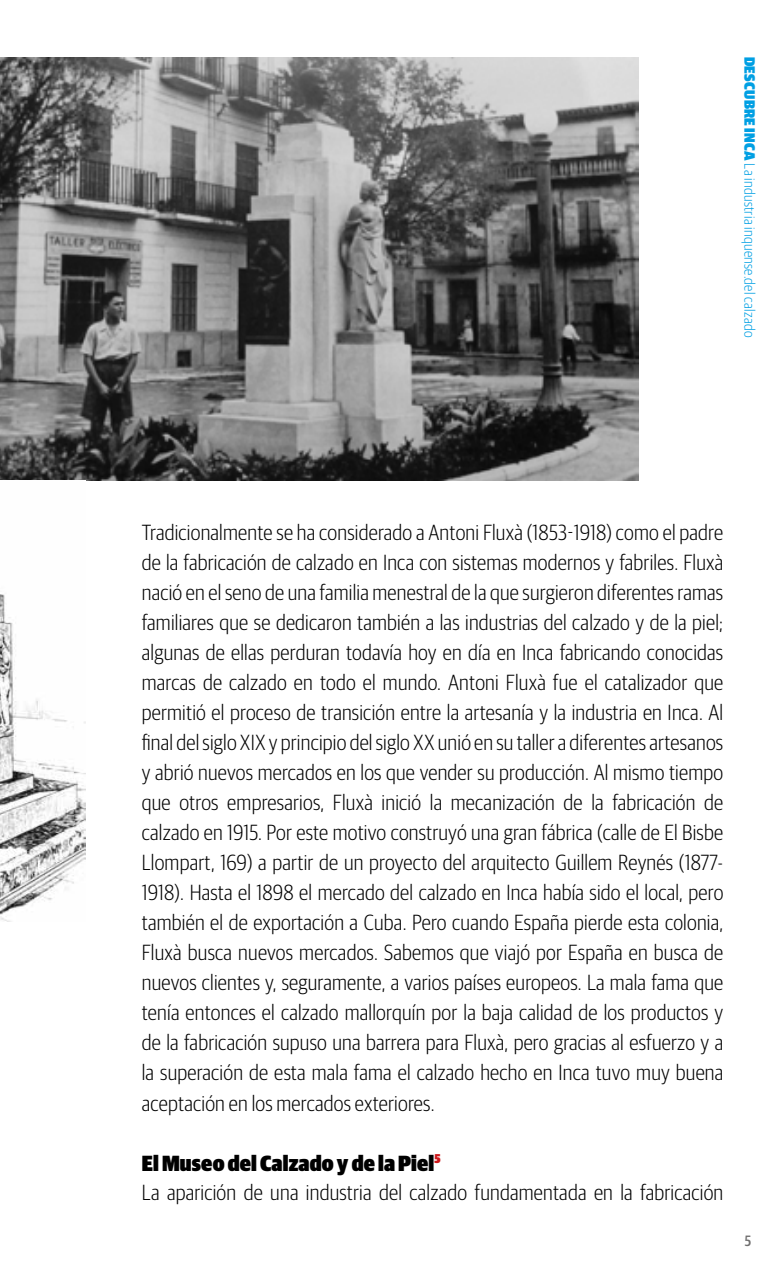
<style>
.page{position:relative;width:780px;height:1276px;background:#fff}
.page>*{position:absolute;margin:0;border:0;box-sizing:border-box;transform-origin:0 0}
.t1{font:300 22px/30px "Guardian Sans Cond Web";letter-spacing:.01em;color:#000;text-align:justify}
.t2{font:300 15px "Guardian Sans Cond Web";letter-spacing:.02em;color:#009fe3}
.t3{font:500 15px "Guardian Sans Cond Web";color:#706f6f}
.s1{font-weight:900}
</style>
<div class="page">
<img style="left:0;top:58px;width:638px;height:422px">
<img style="left:0;top:594px;width:85px;height:327px">
<p class="t2" style="left:757px;top:57px;width:282px;rotate:90deg"><span class="s1">DESCUBRE INCA</span> La industria inquense.del calzado</p>
<p class="t1" style="left:142px;top:518px;width:583px">Tradicionalmente se ha considerado a Antoni Fluxà (1853-1918) como el padre de la fabricación de calzado en Inca con sistemas modernos y fabriles. Fluxà nació en el seno de una familia menestral de la que surgieron diferentes ramas familiares que se dedicaron también a las industrias del calzado y de la piel; algunas de ellas perduran todavía hoy en día en Inca fabricando conocidas marcas de calzado en todo el mundo. Antoni Fluxà fue el catalizador que permitió el proceso de transición entre la artesanía y la industria en Inca. Al final del siglo XIX y principio del siglo XX unió en su taller a diferentes artesanos y abrió nuevos mercados en los que vender su producción. Al mismo tiempo que otros empresarios, Fluxà inició la mecanización de la fabricación de calzado en 1915. Por este motivo construyó una gran fábrica (calle de El Bisbe Llompart, 169) a partir de un proyecto del arquitecto Guillem Reynés (1877- 1918). Hasta el 1898 el mercado del calzado en Inca había sido el local, pero también el de exportación a Cuba. Pero cuando España pierde esta colonia, Fluxà busca nuevos mercados. Sabemos que viajó por España en busca de nuevos clientes y, seguramente, a varios países europeos. La mala fama que tenía entonces el calzado mallorquín por la baja calidad de los productos y de la fabricación supuso una barrera para Fluxà, pero gracias al esfuerzo y a la superación de esta mala fama el calzado hecho en Inca tuvo muy buena aceptación en los mercados exteriores.</p>
<p class="t1" style="left:142px;top:1148px;width:583px"><span class="s1">El Museo del Calzado y de la Piel</span><sup>5<br></sup>La aparición de una industria del calzado fundamentada en la fabricación</p>
<p class="t3" style="left:744px;top:1232px;width:8px">5</p>
</div>
